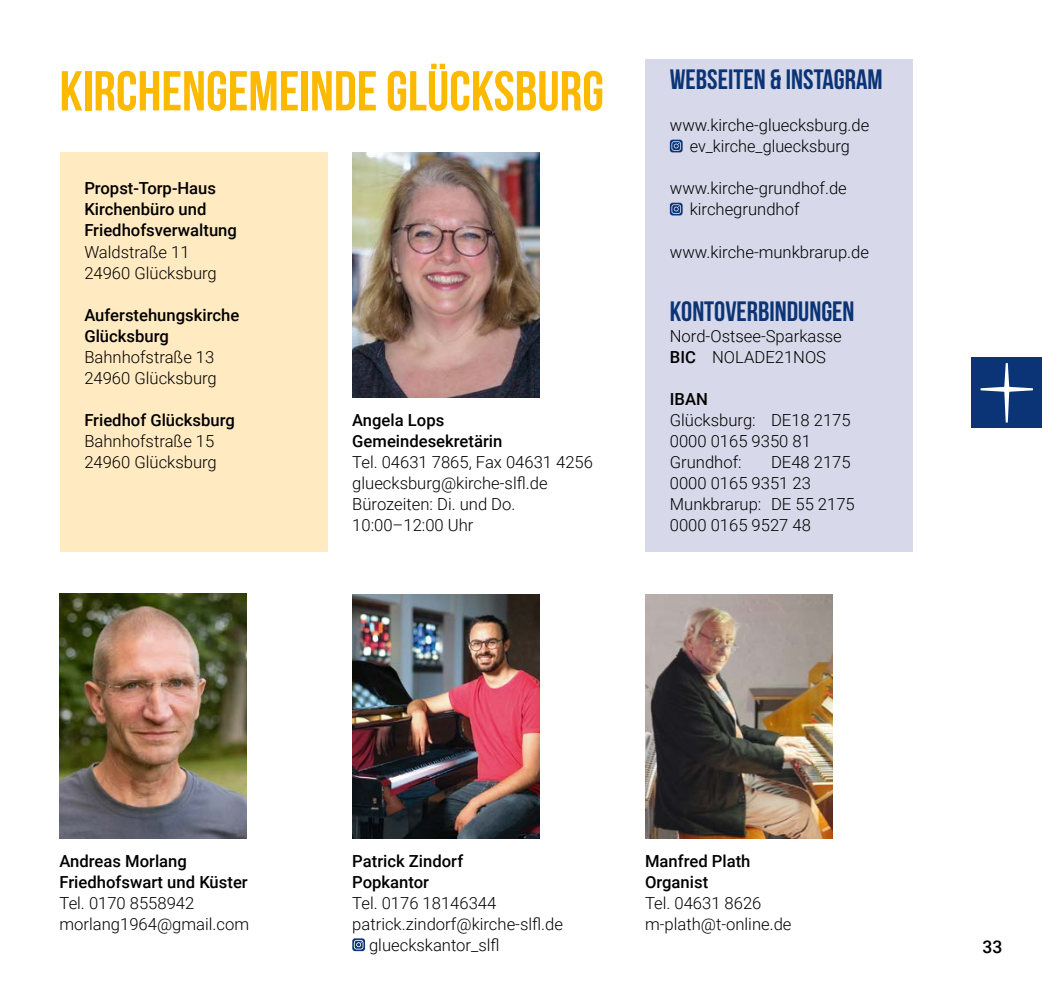
<style>
.page{position:relative;width:1042px;height:993px;background:#fff}
.page>*{position:absolute;margin:0;border:0;box-sizing:border-box;transform-origin:0 0}
.t1{font:56px "Bebas Neue";color:#fbb900}
.t2{font:28px "Bebas Neue";color:#0a3476}
.t3{font:500 17.5px "Roboto";color:#000}
.t4{font:300 16.62px/21px "Roboto";color:#000}
.t5{font:500 16.62px/21px "Roboto";color:#000}
.s1{font-weight:500}
</style>
<div class="page">
<svg style="left:352px;top:938px;width:13px;height:12px"></svg>
<img style="left:60px;top:593px;width:187px;height:245px">
<img style="left:352px;top:152px;width:187px;height:245px">
<img style="left:352px;top:594px;width:187px;height:244px">
<img style="left:645px;top:594px;width:187px;height:244px">
<div style="left:60px;top:152px;width:267px;height:399px;background:#ffeac1"></div>
<div style="left:971px;top:357px;width:71px;height:70px;background:#0a3476"></div>
<svg style="left:980px;top:363px;width:53px;height:59px"></svg>
<div style="left:645px;top:60px;width:267px;height:491px;background:#d7d8e9"></div>
<svg style="left:670px;top:140px;width:12px;height:12px"></svg>
<svg style="left:670px;top:203px;width:12px;height:12px"></svg>
<h1 class="t1" style="left:60px;top:60px;width:546px">KIRCHENGEMEINDE GLÜCKSBURG</h1>
<p class="t5" style="left:84px;top:177px;width:154px">Propst-Torp-Haus<br>Kirchenbüro und<br>Friedhofsverwaltung</p>
<p class="t4" style="left:84px;top:240px;width:134px">Waldstraße 11<br>24960 Glücksburg</p>
<p class="t5" style="left:84px;top:303px;width:156px">Auferstehungskirche<br>Glücksburg</p>
<p class="t4" style="left:84px;top:345px;width:134px">Bahnhofstraße 13<br>24960 Glücksburg</p>
<p class="t5" style="left:84px;top:408px;width:152px">Friedhof Glücksburg</p>
<p class="t4" style="left:84px;top:429px;width:134px">Bahnhofstraße 15<br>24960 Glücksburg</p>
<p class="t5" style="left:352px;top:408px;width:152px">Angela Lops<br>Gemeindesekretärin</p>
<p class="t4" style="left:352px;top:450px;width:242px">Tel. 04631 7865, Fax 04631 4256 gluecksburg@kirche-slfl.de<br>Bürozeiten: Di. und Do.<br>10:00–12:00 Uhr</p>
<h2 class="t2" style="left:670px;top:64px;width:214px">WEBSEITEN &amp; INSTAGRAM</h2>
<p class="t4" style="left:670px;top:114px;width:201px;text-align:center">www.kirche-gluecksburg.de ev_kirche_gluecksburg</p>
<p class="t4" style="left:690px;top:177px;width:159px;text-indent:-20px">www.kirche-grundhof.de kirchegrundhof</p>
<p class="t4" style="left:670px;top:240px;width:201px">www.kirche-munkbrarup.de</p>
<h2 class="t2" style="left:670px;top:295px;width:186px">KONTOVERBINDUNGEN</h2>
<p class="t4" style="left:670px;top:324px;width:173px">Nord-Ostsee-Sparkasse<br><span class="s1">BIC</span> NOLADE21NOS</p>
<p class="t5" style="left:670px;top:387px;width:40px">IBAN</p>
<p class="t4" style="left:670px;top:408px;width:182px">Glücksburg: DE18 2175<br>0000 0165 9350 81<br>Grundhof:</p>
<p class="t4" style="left:670px;top:450px;width:186px;text-indent:101px">DE48 2175<br>0000 0165 9351 23<br>Munkbrarup: DE 55 2175<br>0000 0165 9527 48</p>
<p class="t5" style="left:60px;top:849px;width:190px">Andreas Morlang<br>Friedhofswart und Küster</p>
<p class="t4" style="left:60px;top:891px;width:191px">Tel. 0170 8558942 morlang1964@gmail.com</p>
<p class="t5" style="left:352px;top:849px;width:112px">Patrick Zindorf<br>Popkantor</p>
<p class="t4" style="left:352px;top:891px;width:146px">Tel. 0176 18146344</p>
<p class="t4" style="left:352px;top:912px;width:212px">patrick.zindorf@kirche-slfl.de</p>
<p class="t4" style="left:369px;top:933px;width:132px">glueckskantor_slfl</p>
<p class="t5" style="left:645px;top:849px;width:107px">Manfred Plath<br>Organist</p>
<p class="t4" style="left:645px;top:891px;width:148px">Tel. 04631 8626 m-plath@t-online.de</p>
<p class="t3" style="left:982px;top:934px;width:21px">33</p>
</div>
